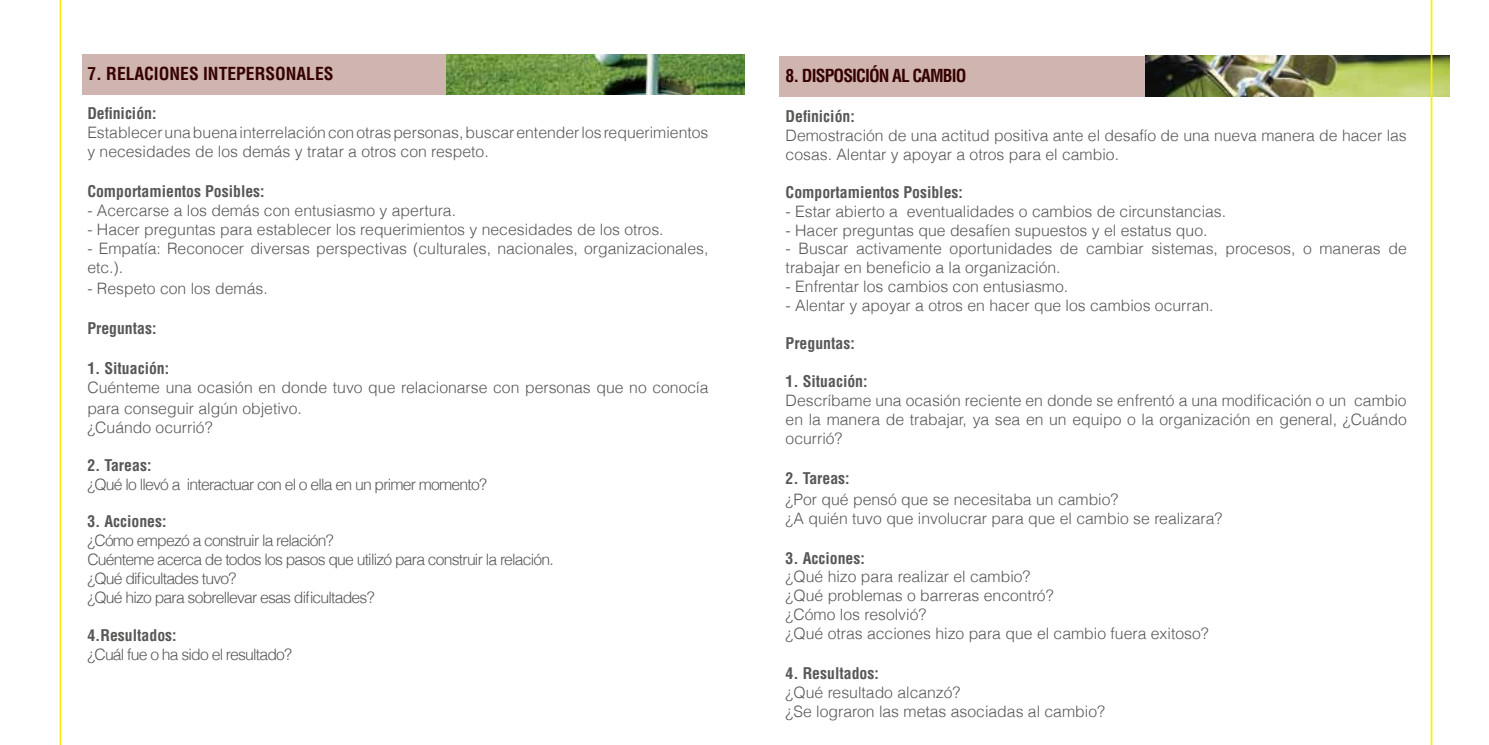
<style>
.page{position:relative;width:1489px;height:745px;background:#fff}
.page>*{position:absolute;margin:0;border:0;box-sizing:border-box;transform-origin:0 0}
.t1{font:700 condensed 17.5px "Helvetica";color:#350100}
.t2{font:700 condensed 17.5px "Helvetica";letter-spacing:-.05em;color:#350100}
.t3{font:300 15.75px/18.9px "Helvetica";color:#575756}
.t4{font:300 15.75px/18.9px "Helvetica";letter-spacing:-.05em;color:#575756}
.t5{font:700 condensed 15.75px "Helvetica";color:#575756}
</style>
<div class="page">
<div style="left:779px;top:56px;width:670px;height:40px;background:#cfb4af"></div>
<img style="left:1145px;top:56px;width:304px;height:40px">
<div style="left:82px;top:55px;width:662px;height:40px;background:#cfb4af"></div>
<img style="left:446px;top:55px;width:298px;height:40px">
<hr style="left:1430px;top:0;width:2px;height:744px;background:#ffed00">
<hr style="left:60px;top:0;width:1px;height:744px;background:#ffed00">
<p class="t1" style="left:87px;top:62px;width:248px">7. RELACIONES INTEPERSONALES</p>
<p class="t5" style="left:87px;top:104px;width:71px">Definición:</p>
<p class="t3" style="left:87px;top:123px;width:622px">Establecer una buena interrelación con otras personas, buscar entender los requerimientos y necesidades de los demás y tratar a otros con respeto.</p>
<p class="t5" style="left:87px;top:182px;width:179px">Comportamientos Posibles:</p>
<p class="t3" style="left:87px;top:201px;width:370px">- Acercarse a los demás con entusiasmo y apertura.</p>
<p class="t3" style="left:87px;top:220px;width:577px">- Hacer preguntas para establecer los requerimientos y necesidades de los otros.</p>
<p class="t3" style="left:87px;top:239px;width:622px">- Empatía: Reconocer diversas perspectivas (culturales, nacionales, organizacionales, etc.).</p>
<p class="t3" style="left:87px;top:278px;width:182px">- Respeto con los demás.</p>
<p class="t5" style="left:87px;top:318px;width:71px">Preguntas:</p>
<p class="t5" style="left:87px;top:358px;width:83px">1. Situación:</p>
<p class="t3" style="left:87px;top:376px;width:622px;line-height:21px">Cuénteme una ocasión en donde tuvo que relacionarse con personas que no conocía para conseguir algún objetivo.</p>
<p class="t3" style="left:87px;top:417px;width:127px">¿Cuándo ocurrió?</p>
<p class="t5" style="left:87px;top:455px;width:66px">2. Tareas:</p>
<p class="t4" style="left:87px;top:474px;width:401px">¿Qué lo llevó a interactuar con el o ella en un primer momento?</p>
<p class="t5" style="left:87px;top:511px;width:81px">3. Acciones:</p>
<p class="t4" style="left:87px;top:530px;width:468px">¿Cómo empezó a construir la relación?<br>Cuénteme acerca de todos los pasos que utilizó para construir la relación. ¿Qué dificultades tuvo?<br>¿Qué hizo para sobrellevar esas dificultades?</p>
<p class="t5" style="left:87px;top:625px;width:91px">4.Resultados:</p>
<p class="t4" style="left:87px;top:644px;width:206px">¿Cuál fue o ha sido el resultado?</p>
<p class="t2" style="left:785px;top:65px;width:182px">8. DISPOSICIÓN AL CAMBIO</p>
<p class="t5" style="left:785px;top:107px;width:71px">Definición:</p>
<p class="t3" style="left:785px;top:126px;width:622px">Demostración de una actitud positiva ante el desafío de una nueva manera de hacer las cosas. Alentar y apoyar a otros para el cambio.</p>
<p class="t5" style="left:785px;top:182px;width:179px">Comportamientos Posibles:</p>
<p class="t3" style="left:785px;top:201px;width:442px">- Estar abierto a eventualidades o cambios de circunstancias.</p>
<p class="t3" style="left:785px;top:220px;width:423px">- Hacer preguntas que desafíen supuestos y el estatus quo.</p>
<p class="t3" style="left:785px;top:239px;width:622px">- Buscar activamente oportunidades de cambiar sistemas, procesos, o maneras de trabajar en beneficio a la organización.</p>
<p class="t3" style="left:785px;top:277px;width:284px">- Enfrentar los cambios con entusiasmo.</p>
<p class="t3" style="left:785px;top:296px;width:429px">- Alentar y apoyar a otros en hacer que los cambios ocurran.</p>
<p class="t5" style="left:785px;top:333px;width:71px">Preguntas:</p>
<p class="t5" style="left:785px;top:371px;width:83px">1. Situación:</p>
<p class="t3" style="left:785px;top:390px;width:622px;text-align:justify">Descríbame una ocasión reciente en donde se enfrentó a una modificación o un cambio en la manera de trabajar, ya sea en un equipo o la organización en general, ¿Cuándo ocurrió?</p>
<p class="t5" style="left:785px;top:468px;width:66px">2. Tareas:</p>
<p class="t3" style="left:785px;top:489px;width:438px">¿Por qué pensó que se necesitaba un cambio?<br>¿A quién tuvo que involucrar para que el cambio se realizara?</p>
<p class="t5" style="left:785px;top:548px;width:81px">3. Acciones:</p>
<p class="t3" style="left:785px;top:567px;width:424px">¿Qué hizo para realizar el cambio?<br>¿Qué problemas o barreras encontró?<br>¿Cómo los resolvió?<br>¿Qué otras acciones hizo para que el cambio fuera exitoso?</p>
<p class="t5" style="left:785px;top:663px;width:95px">4. Resultados:</p>
<p class="t3" style="left:785px;top:682px;width:321px">¿Qué resultado alcanzó?<br>¿Se lograron las metas asociadas al cambio?</p>
</div>
